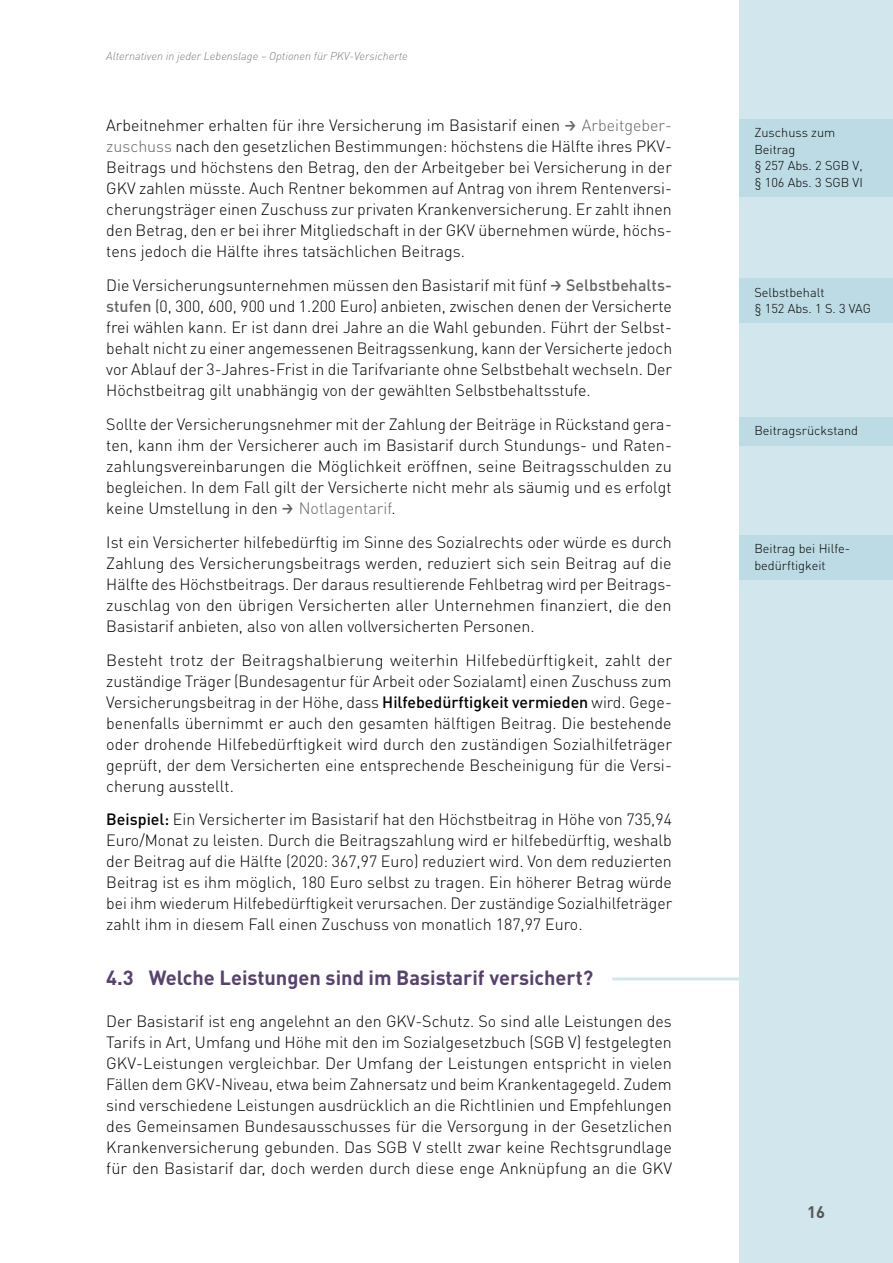
<style>
.page{position:relative;width:893px;height:1263px;background:#fff}
.page>*{position:absolute;margin:0;border:0;box-sizing:border-box;transform-origin:0 0}
.t1{font:700 20.25px "DINOT";color:#57426d}
.t2{font:700 16.5px "DINOT";color:#565656}
.t3{font:300 16.2px/21px "DINOT";color:#000;text-align:justify}
.t4{font:300 12.75px/16.5px "DINOT";color:#000}
.t5{font:italic 300 11.25px "DIN";color:#7b7b7a}
.s1{font-family:"GD Vtype";font-weight:500;color:#636362}
.s2{color:#636362}
.s3{font-weight:500;color:#636362}
.s4{font-weight:500}
</style>
<div class="page">
<div style="left:740px;top:0;width:153px;height:1263px;background:#d2e6ed"></div>
<hr style="left:612px;top:977px;width:128px;height:3px;background:#d2e6ed">
<div style="left:740px;top:119px;width:153px;height:78px;background:#bddbe4"></div>
<div style="left:740px;top:278px;width:153px;height:45px;background:#bddbe4"></div>
<div style="left:740px;top:417px;width:153px;height:29px;background:#bddbe4"></div>
<div style="left:740px;top:535px;width:153px;height:45px;background:#bddbe4"></div>
<p class="t5" style="left:106px;top:49px;width:303px">Alternativen in jeder Lebenslage – Optionen für PKV-Versicherte</p>
<p class="t3" style="left:106px;top:114px;width:567px">Arbeitnehmer erhalten für ihre Versicherung im Basistarif einen <span class="s1">→</span> <span class="s2">Arbeitgeber&shy;zuschuss</span> nach den gesetzlichen Bestimmungen: höchstens die Hälfte ihres PKV-Beitrags und höchstens den Betrag, den der Arbeitgeber bei Versicherung in der GKV zahlen müsste. Auch Rentner bekommen auf Antrag von ihrem Rentenversi&shy;cherungsträger einen Zuschuss zur privaten Krankenversicherung. Er zahlt ihnen den Betrag, den er bei ihrer Mitgliedschaft in der GKV übernehmen würde, höchs&shy;tens jedoch die Hälfte ihres tatsächlichen Beitrags.</p>
<p class="t3" style="left:106px;top:274px;width:567px">Die Versicherungsunternehmen müssen den Basistarif mit fünf <span class="s1">→</span> <span class="s3">Selbstbehalts&shy;stufen</span> (0, 300, 600, 900 und 1.200 Euro) anbieten, zwischen denen der Versicherte frei wählen kann. Er ist dann drei Jahre an die Wahl gebunden. Führt der Selbst&shy;behalt nicht zu einer angemessenen Beitragssenkung, kann der Versicherte jedoch vor Ablauf der 3-Jahres-Frist in die Tarifvariante ohne Selbstbehalt wechseln. Der Höchstbeitrag gilt unabhängig von der gewählten Selbstbehaltsstufe.</p>
<p class="t3" style="left:106px;top:413px;width:567px">Sollte der Versicherungsnehmer mit der Zahlung der Beiträge in Rückstand gera&shy;ten, kann ihm der Versicherer auch im Basistarif durch Stundungs- und Raten&shy;zahlungsvereinbarungen die Möglichkeit eröffnen, seine Beitragsschulden zu begleichen. In dem Fall gilt der Versicherte nicht mehr als säumig und es erfolgt keine Umstellung in den <span class="s1">→</span> <span class="s2">Notlagentarif</span>.</p>
<p class="t3" style="left:106px;top:531px;width:567px">Ist ein Versicherter hilfebedürftig im Sinne des Sozialrechts oder würde es durch Zahlung des Versicherungsbeitrags werden, reduziert sich sein Beitrag auf die Hälfte des Höchstbeitrags. Der daraus resultierende Fehlbetrag wird per Beitrags&shy;zuschlag von den übrigen Versicherten aller Unternehmen finanziert, die den Basistarif anbieten, also von allen vollversicherten Personen.</p>
<p class="t3" style="left:106px;top:648px;width:567px">Besteht trotz der Beitragshalbierung weiterhin Hilfebedürftigkeit, zahlt der zuständige Träger (Bundesagentur für Arbeit oder Sozialamt) einen Zuschuss zum Versicherungsbeitrag in der Höhe, dass <span class="s4">Hilfebedürftigkeit vermieden</span> wird. Gege&shy;benenfalls übernimmt er auch den gesamten hälftigen Beitrag. Die bestehende oder drohende Hilfebedürftigkeit wird durch den zuständigen Sozialhilfeträger geprüft, der dem Versicherten eine entsprechende Bescheinigung für die Versi&shy;cherung ausstellt.</p>
<p class="t3" style="left:106px;top:808px;width:567px"><span class="s4">Beispiel:</span> Ein Versicherter im Basistarif hat den Höchstbeitrag in Höhe von 735,94<br>Euro/Monat zu leisten. Durch die Beitragszahlung wird er hilfebedürftig, weshalb der Beitrag auf die Hälfte (2020: 367,97 Euro) reduziert wird. Von dem reduzierten Beitrag ist es ihm möglich, 180 Euro selbst zu tragen. Ein höherer Betrag würde bei ihm wiederum Hilfebedürftigkeit verursachen. Der zuständige Sozialhilfeträger zahlt ihm in diesem Fall einen Zuschuss von monatlich 187,97 Euro.</p>
<p class="t1" style="left:106px;top:964px;width:488px">4.3 Welche Leistungen sind im Basistarif versichert?</p>
<p class="t3" style="left:106px;top:1010px;width:567px">Der Basistarif ist eng angelehnt an den GKV-Schutz. So sind alle Leistungen des Tarifs in Art, Umfang und Höhe mit den im Sozialgesetzbuch (SGB V) festgelegten GKV-Leistungen vergleichbar. Der Umfang der Leistungen entspricht in vielen Fällen dem GKV-Niveau, etwa beim Zahnersatz und beim Krankentagegeld. Zudem sind verschiedene Leistungen ausdrücklich an die Richtlinien und Empfehlungen des Gemeinsamen Bundesausschusses für die Versorgung in der Gesetzlichen Krankenversicherung gebunden. Das SGB V stellt zwar keine Rechtsgrundlage für den Basistarif dar, doch werden durch diese enge Anknüpfung an die GKV</p>
<p class="t4" style="left:754px;top:124px;width:110px">Zuschuss zum<br>Beitrag<br>§ 257 Abs. 2 SGB V, § 106 Abs. 3 SGB VI</p>
<p class="t4" style="left:754px;top:283px;width:118px">Selbstbehalt<br>§ 152 Abs. 1 S. 3 VAG</p>
<p class="t4" style="left:754px;top:422px;width:105px">Beitragsrückstand</p>
<p class="t4" style="left:754px;top:540px;width:95px">Beitrag bei Hilfe&shy;bedürftigkeit</p>
<p class="t2" style="left:807px;top:1201px;width:19px">16</p>
</div>
